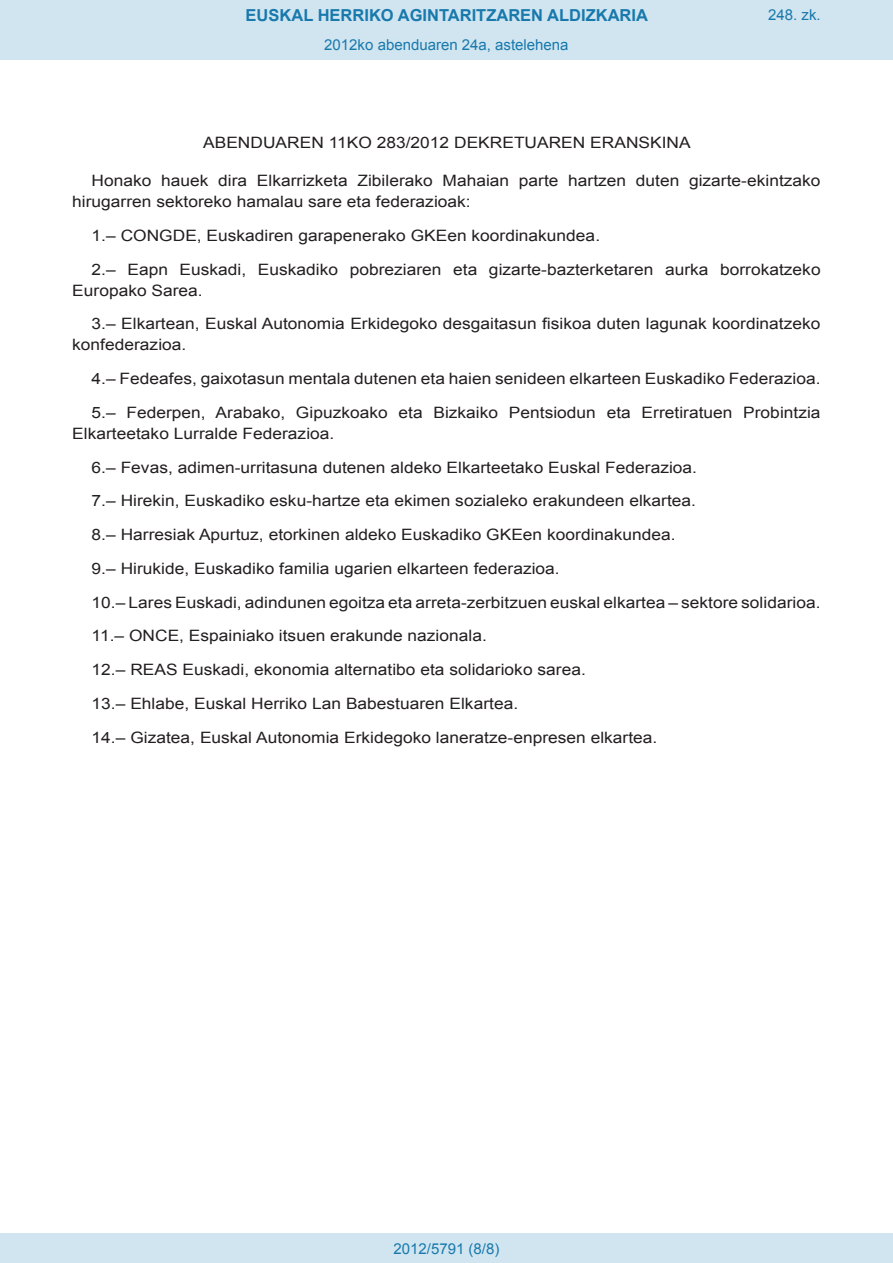
<style>
.page{position:relative;width:893px;height:1263px;background:#fff}
.page>*{position:absolute;margin:0;border:0;box-sizing:border-box;transform-origin:0 0}
.t1{font:700 16.5px "Arial";color:#1879ad}
.BOPVDetalleNivel1{font:15.6px/21px "Arial";color:#231f20;scale:1.11 1}
.BOPVDetalle{font:15.6px/21px "Arial";color:#231f20;scale:1.11 1}
.BOPVClave{font:15.6px "Arial";color:#231f20;scale:1.11 1}
.Paginacion_Centro{font:15px "Arial";color:#1879ad}
</style>
<div class="page">
<div style="left:0;top:0;width:893px;height:60px;background:#d0e5f0"></div>
<div style="left:0;top:1233px;width:893px;height:30px;background:#d0e5f0"></div>
<p class="t1" style="left:246px;top:4px;width:404px">EUSKAL HERRIKO AGINTARITZAREN ALDIZKARIA</p>
<p class="Paginacion_Centro" style="left:324px;top:35px;width:246px">2012ko abenduaren 24a, astelehena</p>
<p class="Paginacion_Centro" style="left:768px;top:5px;width:54px">248. zk.</p>
<p class="BOPVClave" style="left:203px;top:132px;width:441px">ABENDUAREN 11KO 283/2012 DEKRETUAREN ERANSKINA</p>
<p class="BOPVDetalle" style="left:72px;top:170px;width:676px;text-indent:19px">Honako hauek dira Elkarrizketa Zibilerako Mahaian parte hartzen duten gizarte-ekintzako hirugarren sektoreko hamalau sare eta federazioak:</p>
<p class="BOPVDetalleNivel1" style="left:92px;top:225px;width:460px">1.– CONGDE, Euskadiren garapenerako GKEen koordinakundea.</p>
<p class="BOPVDetalleNivel1" style="left:72px;top:259px;width:676px;text-indent:19px">2.– Eapn Euskadi, Euskadiko pobreziaren eta gizarte-bazterketaren aurka borrokatzeko<br>Europako Sarea.</p>
<p class="BOPVDetalleNivel1" style="left:72px;top:314px;width:676px;text-indent:19px">3.– Elkartean, Euskal Autonomia Erkidegoko desgaitasun fisikoa duten lagunak koordinatzeko konfederazioa.</p>
<p class="BOPVDetalleNivel1" style="left:92px;top:368px;width:658px">4.– Fedeafes, gaixotasun mentala dutenen eta haien senideen elkarteen Euskadiko Federazioa.</p>
<p class="BOPVDetalleNivel1" style="left:72px;top:402px;width:676px;text-indent:19px">5.– Federpen, Arabako, Gipuzkoako eta Bizkaiko Pentsiodun eta Erretiratuen Probintzia<br>Elkarteetako Lurralde Federazioa.</p>
<p class="BOPVDetalleNivel1" style="left:92px;top:457px;width:547px">6.– Fevas, adimen-urritasuna dutenen aldeko Elkarteetako Euskal Federazioa.</p>
<p class="BOPVDetalleNivel1" style="left:92px;top:491px;width:546px">7.– Hirekin, Euskadiko esku-hartze eta ekimen sozialeko erakundeen elkartea.</p>
<p class="BOPVDetalleNivel1" style="left:92px;top:524px;width:528px">8.– Harresiak Apurtuz, etorkinen aldeko Euskadiko GKEen koordinakundea.</p>
<p class="BOPVDetalleNivel1" style="left:92px;top:558px;width:423px">9.– Hirukide, Euskadiko familia ugarien elkarteen federazioa.</p>
<p class="BOPVDetalleNivel1" style="left:92px;top:592px;width:658px">10.– Lares Euskadi, adindunen egoitza eta arreta-zerbitzuen euskal elkartea – sektore solidarioa.</p>
<p class="BOPVDetalleNivel1" style="left:92px;top:626px;width:358px">11.– ONCE, Espainiako itsuen erakunde nazionala.</p>
<p class="BOPVDetalleNivel1" style="left:92px;top:659px;width:447px">12.– REAS Euskadi, ekonomia alternatibo eta solidarioko sarea.</p>
<p class="BOPVDetalleNivel1" style="left:92px;top:693px;width:386px">13.– Ehlabe, Euskal Herriko Lan Babestuaren Elkartea.</p>
<p class="BOPVDetalleNivel1" style="left:92px;top:727px;width:511px">14.– Gizatea, Euskal Autonomia Erkidegoko laneratze-enpresen elkartea.</p>
<p class="Paginacion_Centro" style="left:393px;top:1238px;width:107px">2012/5791 (8/8)</p>
</div>
